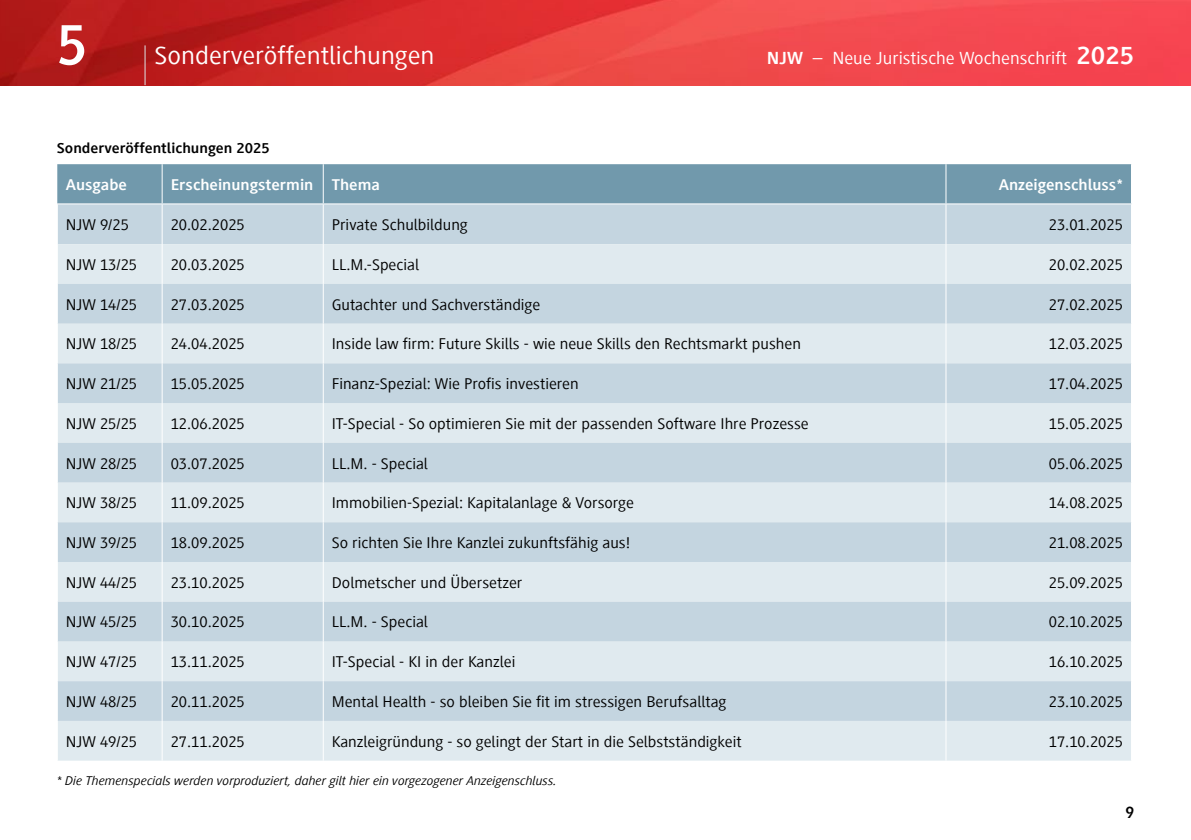
<style>
.page{position:relative;width:1191px;height:840px;background:#fff}
.page>*{position:absolute;margin:0;border:0;box-sizing:border-box;transform-origin:0 0}
.t1{font:700 60px "Generis Sans Com";color:#fff}
.t2{font:26px "Generis Sans Com";color:#fff;scale:1.08 1}
.t3{font:18px "Generis Sans Com";color:#fff;scale:1.08 1}
.t4{font:700 17px "Generis Sans Com";color:#000}
.t5{font:16px "Generis Sans Com";color:#000;scale:1.08 1}
.t6{font:700 16px "Generis Sans Com";color:#fff;scale:1.08 1}
.t7{font:700 15px "Generis Sans Com";color:#000;scale:1.08 1}
.t8{font:italic 13px "Generis Sans Com";color:#000;scale:1.08 1}
.s1{font-weight:700}
.s2{font-weight:700;font-size:26px}
</style>
<div class="page">
<img style="left:0;top:0;width:1191px;height:85px">
<hr style="left:144px;top:45px;width:2px;height:40px;background:#dde3e5">
<div style="left:57px;top:164px;width:1074px;height:39px;background:#7199ac"></div>
<div style="left:58px;top:204px;width:1073px;height:40px;background:#c4d5e0"></div>
<div style="left:58px;top:244px;width:1073px;height:516px;background:#e0eaef"></div>
<div style="left:58px;top:284px;width:1073px;height:39px;background:#c4d5e0"></div>
<svg style="left:58px;top:363px;width:1073px;height:357px;fill:#c4d5e0"></svg>
<hr style="left:323px;top:164px;width:1px;height:39px;background:#fff">
<hr style="left:945px;top:164px;width:1px;height:39px;background:#fff">
<hr style="left:162px;top:204px;width:1px;height:40px;background:#fff">
<hr style="left:162px;top:244px;width:1px;height:40px;background:#fff">
<hr style="left:323px;top:204px;width:1px;height:40px;background:#fff">
<hr style="left:323px;top:244px;width:1px;height:40px;background:#fff">
<hr style="left:945px;top:204px;width:1px;height:40px;background:#fff">
<hr style="left:945px;top:244px;width:1px;height:40px;background:#fff">
<hr style="left:162px;top:284px;width:1px;height:39px;background:#fff">
<hr style="left:323px;top:284px;width:1px;height:39px;background:#fff">
<hr style="left:945px;top:284px;width:1px;height:39px;background:#fff">
<hr style="left:162px;top:561px;width:1px;height:40px;background:#fff">
<hr style="left:323px;top:561px;width:1px;height:40px;background:#fff">
<hr style="left:945px;top:561px;width:1px;height:40px;background:#fff">
<hr style="left:162px;top:323px;width:1px;height:40px;background:#fff">
<hr style="left:323px;top:323px;width:1px;height:40px;background:#fff">
<hr style="left:945px;top:323px;width:1px;height:40px;background:#fff">
<hr style="left:162px;top:363px;width:1px;height:40px;background:#fff">
<hr style="left:323px;top:363px;width:1px;height:40px;background:#fff">
<hr style="left:945px;top:363px;width:1px;height:40px;background:#fff">
<hr style="left:162px;top:403px;width:1px;height:39px;background:#fff">
<hr style="left:323px;top:403px;width:1px;height:39px;background:#fff">
<hr style="left:945px;top:403px;width:1px;height:39px;background:#fff">
<hr style="left:162px;top:442px;width:1px;height:40px;background:#fff">
<hr style="left:323px;top:442px;width:1px;height:40px;background:#fff">
<hr style="left:945px;top:442px;width:1px;height:40px;background:#fff">
<hr style="left:162px;top:482px;width:1px;height:40px;background:#fff">
<hr style="left:162px;top:522px;width:1px;height:39px;background:#fff">
<hr style="left:162px;top:601px;width:1px;height:40px;background:#fff">
<hr style="left:162px;top:641px;width:1px;height:39px;background:#fff">
<hr style="left:162px;top:680px;width:1px;height:40px;background:#fff">
<hr style="left:162px;top:720px;width:1px;height:40px;background:#fff">
<hr style="left:323px;top:482px;width:1px;height:40px;background:#fff">
<hr style="left:323px;top:522px;width:1px;height:39px;background:#fff">
<hr style="left:323px;top:601px;width:1px;height:40px;background:#fff">
<hr style="left:323px;top:641px;width:1px;height:39px;background:#fff">
<hr style="left:323px;top:680px;width:1px;height:40px;background:#fff">
<hr style="left:323px;top:720px;width:1px;height:40px;background:#fff">
<hr style="left:945px;top:482px;width:1px;height:40px;background:#fff">
<hr style="left:945px;top:522px;width:1px;height:39px;background:#fff">
<hr style="left:945px;top:601px;width:1px;height:40px;background:#fff">
<hr style="left:945px;top:641px;width:1px;height:39px;background:#fff">
<hr style="left:945px;top:680px;width:1px;height:40px;background:#fff">
<hr style="left:945px;top:720px;width:1px;height:40px;background:#fff">
<hr style="left:162px;top:164px;width:1px;height:39px;background:#fff">
<h1 class="t1" style="left:57px;top:12px;width:32px">5</h1>
<h2 class="t2" style="left:154px;top:42px;width:261px">Sonderveröffentlichungen</h2>
<p class="t3" style="left:767px;top:49px;width:341px"><span class="s1">NJW</span> – Neue Juristische Wochenschrift <span class="s2">2025</span></p>
<p class="t7" style="left:57px;top:140px;width:199px">Sonderveröffentlichungen 2025</p>
<p class="t6" style="left:66px;top:176px;width:58px">Ausgabe</p>
<p class="t6" style="left:171px;top:176px;width:195px">Erscheinungstermin Thema</p>
<p class="t6" style="left:998px;top:176px;width:117px">Anzeigenschluss*</p>
<p class="t5" style="left:66px;top:216px;width:60px">NJW 9/25</p>
<p class="t5" style="left:171px;top:216px;width:70px">20.02.2025</p>
<p class="t5" style="left:332px;top:216px;width:127px">Private Schulbildung</p>
<p class="t5" style="left:1048px;top:216px;width:70px">23.01.2025</p>
<p class="t5" style="left:66px;top:256px;width:68px">NJW 13/25</p>
<p class="t5" style="left:171px;top:256px;width:70px">20.03.2025</p>
<p class="t5" style="left:332px;top:256px;width:82px">LL.M.-Special</p>
<p class="t5" style="left:1048px;top:256px;width:70px">20.02.2025</p>
<p class="t5" style="left:66px;top:295px;width:68px">NJW 14/25</p>
<p class="t5" style="left:171px;top:295px;width:70px">27.03.2025</p>
<p class="t5" style="left:332px;top:295px;width:195px">Gutachter und Sachverständige</p>
<p class="t5" style="left:1048px;top:295px;width:70px">27.02.2025</p>
<p class="t5" style="left:66px;top:335px;width:68px">NJW 18/25</p>
<p class="t5" style="left:171px;top:335px;width:70px">24.04.2025</p>
<p class="t5" style="left:332px;top:335px;width:436px">Inside law firm: Future Skills - wie neue Skills den Rechtsmarkt pushen</p>
<p class="t5" style="left:1048px;top:335px;width:70px">12.03.2025</p>
<p class="t5" style="left:66px;top:375px;width:68px">NJW 21/25</p>
<p class="t5" style="left:171px;top:375px;width:70px">15.05.2025</p>
<p class="t5" style="left:332px;top:375px;width:230px">Finanz-Spezial: Wie Profis investieren</p>
<p class="t5" style="left:1048px;top:375px;width:70px">17.04.2025</p>
<p class="t5" style="left:66px;top:414px;width:68px">NJW 25/25</p>
<p class="t5" style="left:171px;top:414px;width:70px">12.06.2025</p>
<p class="t5" style="left:332px;top:414px;width:443px">IT-Special - So optimieren Sie mit der passenden Software Ihre Prozesse</p>
<p class="t5" style="left:1048px;top:414px;width:70px">15.05.2025</p>
<p class="t5" style="left:66px;top:454px;width:68px">NJW 28/25</p>
<p class="t5" style="left:171px;top:454px;width:70px">03.07.2025</p>
<p class="t5" style="left:332px;top:454px;width:91px">LL.M. - Special</p>
<p class="t5" style="left:1048px;top:454px;width:70px">05.06.2025</p>
<p class="t5" style="left:66px;top:494px;width:68px">NJW 38/25</p>
<p class="t5" style="left:171px;top:494px;width:70px">11.09.2025</p>
<p class="t5" style="left:332px;top:494px;width:281px">Immobilien-Spezial: Kapitalanlage &amp; Vorsorge</p>
<p class="t5" style="left:1048px;top:494px;width:70px">14.08.2025</p>
<p class="t5" style="left:66px;top:533px;width:68px">NJW 39/25</p>
<p class="t5" style="left:171px;top:533px;width:70px">18.09.2025</p>
<p class="t5" style="left:332px;top:533px;width:278px">So richten Sie Ihre Kanzlei zukunftsfähig aus!</p>
<p class="t5" style="left:1048px;top:533px;width:70px">21.08.2025</p>
<p class="t5" style="left:66px;top:573px;width:68px">NJW 44/25</p>
<p class="t5" style="left:171px;top:573px;width:70px">23.10.2025</p>
<p class="t5" style="left:332px;top:573px;width:178px">Dolmetscher und Übersetzer</p>
<p class="t5" style="left:1048px;top:573px;width:70px">25.09.2025</p>
<p class="t5" style="left:66px;top:613px;width:68px">NJW 45/25</p>
<p class="t5" style="left:171px;top:613px;width:70px">30.10.2025</p>
<p class="t5" style="left:332px;top:613px;width:91px">LL.M. - Special</p>
<p class="t5" style="left:1048px;top:613px;width:70px">02.10.2025</p>
<p class="t5" style="left:66px;top:652px;width:68px">NJW 47/25</p>
<p class="t5" style="left:171px;top:652px;width:70px">13.11.2025</p>
<p class="t5" style="left:332px;top:652px;width:172px">IT-Special - KI in der Kanzlei</p>
<p class="t5" style="left:1048px;top:652px;width:70px">16.10.2025</p>
<p class="t5" style="left:66px;top:692px;width:68px">NJW 48/25</p>
<p class="t5" style="left:171px;top:692px;width:70px">20.11.2025</p>
<p class="t5" style="left:332px;top:692px;width:367px">Mental Health - so bleiben Sie fit im stressigen Berufsalltag</p>
<p class="t5" style="left:1048px;top:692px;width:70px">23.10.2025</p>
<p class="t5" style="left:66px;top:732px;width:68px">NJW 49/25</p>
<p class="t5" style="left:171px;top:732px;width:70px">27.11.2025</p>
<p class="t5" style="left:332px;top:732px;width:381px">Kanzleigründung - so gelingt der Start in die Selbstständigkeit</p>
<p class="t5" style="left:1048px;top:732px;width:70px">17.10.2025</p>
<p class="t8" style="left:57px;top:773px;width:464px">* Die Themenspecials werden vorproduziert, daher gilt hier ein vorgezogener Anzeigenschluss.</p>
<p class="t4" style="left:1125px;top:803px;width:10px">9</p>
</div>
